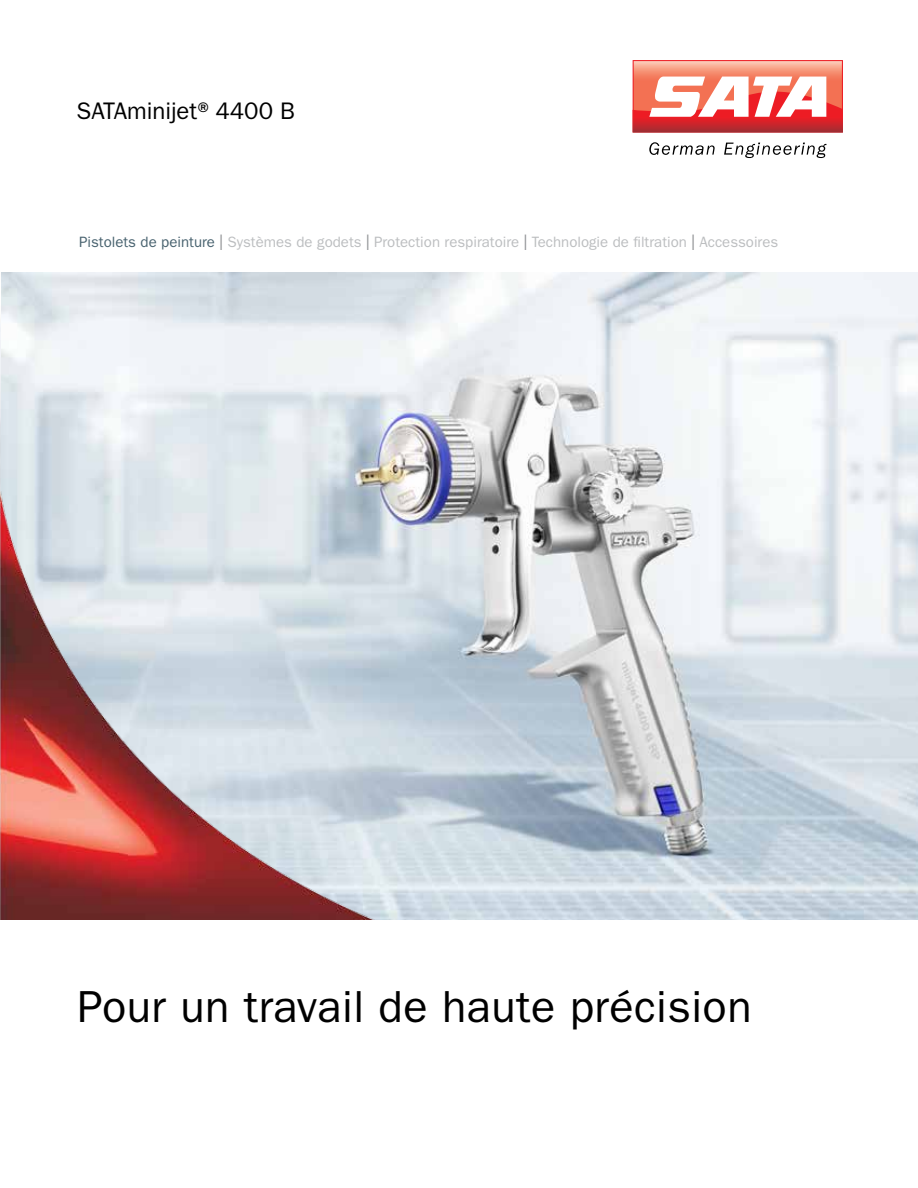
<style>
.page{position:relative;width:918px;height:1188px;background:#fff}
.page>*{position:absolute;margin:0;border:0;box-sizing:border-box;transform-origin:0 0}
.t1{font:45px "ITC Franklin Gothic Std";letter-spacing:.01em;color:#000}
.t2{font:24px "ITC Franklin Gothic Std";color:#000}
.t3{font:15px "ITC Franklin Gothic Std";color:#bcbec0}
.s1{color:#48626f}
.s2{font-size:22.5px;color:#939598}
</style>
<div class="page">
<img style="left:0;top:273px;width:918px;height:646px">
<svg style="left:649px;top:142px;width:66px;height:13px"></svg>
<svg style="left:724px;top:143px;width:103px;height:15px"></svg>
<svg style="left:633px;top:60px;width:210px;height:73px"></svg>
<img style="left:0;top:492px;width:374px;height:427px">
<h2 class="t2" style="left:77px;top:97px;width:220px">SATAminijet®4400 B</h2>
<p class="t3" style="left:79px;top:234px;width:701px"><span class="s1">Pistolets de peinture</span> <span class="s2">I</span> Systèmes de godets <span class="s2">I</span> Protection respiratoire <span class="s2">I</span> Technologie de filtration <span class="s2">I</span> Accessoires</p>
<h1 class="t1" style="left:78px;top:981px;width:676px">Pour un travail de haute précision</h1>
</div>
